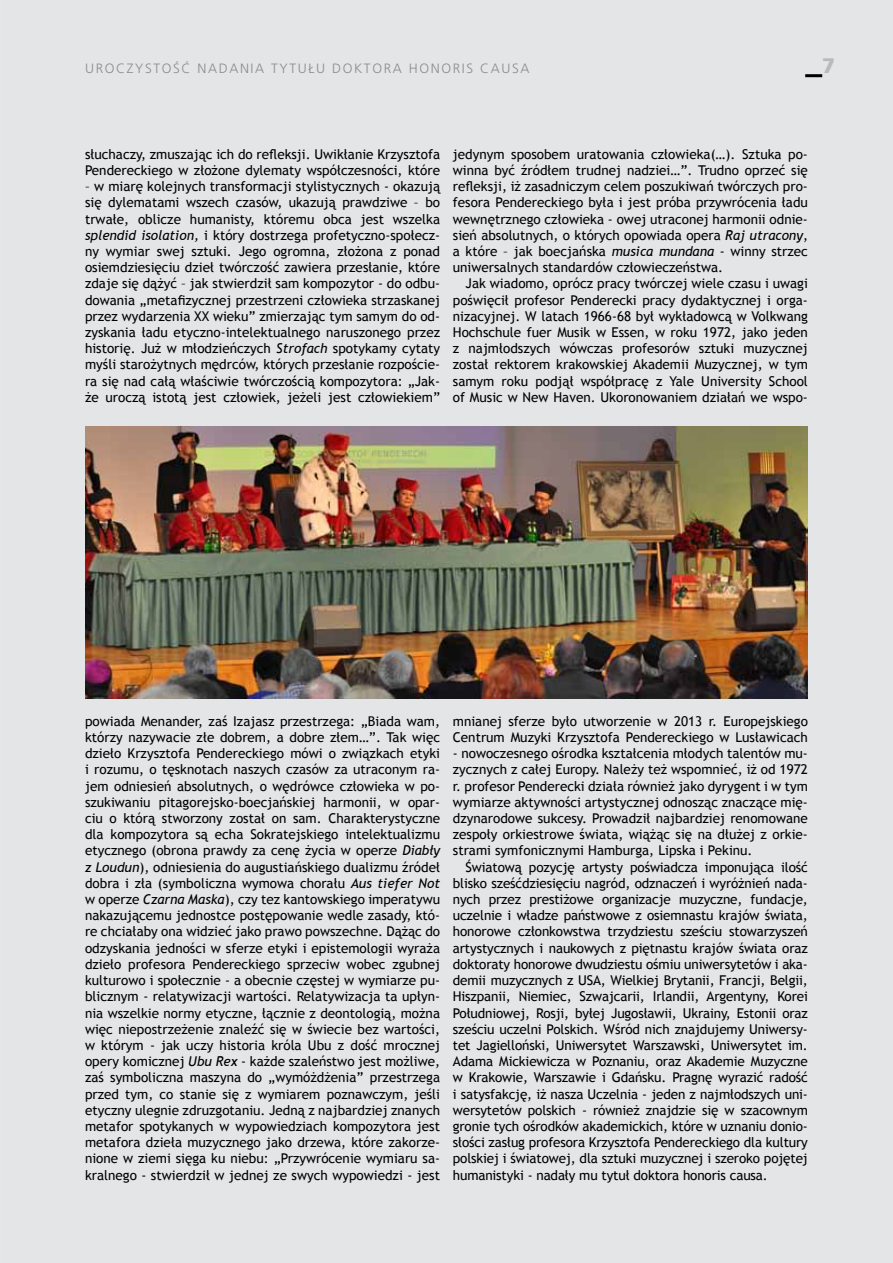
<style>
.page{position:relative;width:893px;height:1263px;background:#e4e5e6}
.page>*{position:absolute;margin:0;border:0;box-sizing:border-box;transform-origin:0 0}
.t1{font:900 21px "Frutiger LT Pro";color:#b8babc}
.t2{font:13.5px/16.2px "Trebuchet MS";color:#000;text-align:justify}
.t3{font:300 13.5px "Frutiger LT Pro";letter-spacing:.12em;color:#8a8c8e}
.s1{font-style:italic}
</style>
<div class="page">
<hr style="left:805px;top:74px;width:17px;height:3px;background:#000">
<img style="left:85px;top:426px;width:723px;height:273px">
<p class="t3" style="left:85px;top:60px;width:11px">URO</p>
<p class="t3" style="left:116px;top:60px;width:21px">CZYSTO</p>
<p class="t3" style="left:173px;top:60px;width:108px">ŚĆ NADANIA TYTU</p>
<p class="t3" style="left:308px;top:60px;width:45px">ŁU DOKTOR</p>
<p class="t3" style="left:393px;top:60px;width:37px">A HONORIS</p>
<p class="t3" style="left:480px;top:60px;width:51px">CAUSA</p>
<h1 class="t1" style="left:822px;top:53px;width:14px">7</h1>
<p class="t2" style="left:85px;top:146px;width:357px">słuchaczy, zmuszając ich do refleksji. Uwikłanie Krzysztofa<br>Pendereckiego w złożone dylematy współczesności, które</p>
<p class="t2" style="left:85px;top:178px;width:357px">– w miarę kolejnych transformacji stylistycznych - okazują się dylematami wszech czasów, ukazują prawdziwe – bo trwałe, oblicze humanisty, któremu obca jest wszelka <span class="s1">splendid isolation,</span> i który dostrzega profetyczno-społecz&shy;ny wymiar swej sztuki. Jego ogromna, złożona z ponad osiemdziesięciu dzieł twórczość zawiera przesłanie, które zdaje się dążyć – jak stwierdził sam kompozytor - do odbu&shy;dowania „metafizycznej przestrzeni człowieka strzaskanej przez wydarzenia XX wieku” zmierzając tym samym do od&shy;zyskania ładu etyczno-intelektualnego naruszonego przez historię. Już w młodzieńczych <span class="s1">Strofach</span> spotykamy cytaty myśli starożytnych mędrców, których przesłanie rozpoście&shy;ra się nad całą właściwie twórczością kompozytora: „Jak&shy;że uroczą istotą jest człowiek, jeżeli jest człowiekiem”</p>
<p class="t2" style="left:453px;top:146px;width:357px">jedynym sposobem uratowania człowieka(…). Sztuka po&shy;winna być źródłem trudnej nadziei…”. Trudno oprzeć się refleksji, iż zasadniczym celem poszukiwań twórczych pro&shy;fesora Pendereckiego była i jest próba przywrócenia ładu wewnętrznego człowieka - owej utraconej harmonii odnie&shy;sień absolutnych, o których opowiada opera <span class="s1">Raj utracony</span>, a które – jak boecjańska <span class="s1">musica mundana</span> - winny strzec uniwersalnych standardów człowieczeństwa.</p>
<p class="t2" style="left:453px;top:276px;width:357px;text-indent:13px">Jak wiadomo, oprócz pracy twórczej wiele czasu i uwagi poświęcił profesor Penderecki pracy dydaktycznej i orga&shy;nizacyjnej. W latach 1966-68 był wykładowcą w Volkwang Hochschule fuer Musik w Essen, w roku 1972, jako jeden z najmłodszych wówczas profesorów sztuki muzycznej został rektorem krakowskiej Akademii Muzycznej, w tym samym roku podjął współpracę z Yale University School of Music w New Haven. Ukoronowaniem działań we wspo-</p>
<p class="t2" style="left:85px;top:713px;width:357px">powiada Menander, zaś Izajasz przestrzega: „Biada wam, którzy nazywacie złe dobrem, a dobre złem…”. Tak więc dzieło Krzysztofa Pendereckiego mówi o związkach etyki i rozumu, o tęsknotach naszych czasów za utraconym ra&shy;jem odniesień absolutnych, o wędrówce człowieka w po&shy;szukiwaniu pitagorejsko-boecjańskiej harmonii, w opar&shy;ciu o którą stworzony został on sam. Charakterystyczne dla kompozytora są echa Sokratejskiego intelektualizmu etycznego (obrona prawdy za cenę życia w operze <span class="s1">Diabły z Loudun</span>), odniesienia do augustiańskiego dualizmu źródeł dobra i zła (symboliczna wymowa chorału <span class="s1">Aus tiefer Not </span>w operze <span class="s1">Czarna Maska</span>), czy tez kantowskiego imperatywu nakazującemu jednostce postępowanie wedle zasady, któ&shy;re chciałaby ona widzieć jako prawo powszechne. Dążąc do odzyskania jedności w sferze etyki i epistemologii wyraża dzieło profesora Pendereckiego sprzeciw wobec zgubnej kulturowo i społecznie - a obecnie częstej w wymiarze pu&shy;blicznym - relatywizacji wartości. Relatywizacja ta upłyn&shy;nia wszelkie normy etyczne, łącznie z deontologią, można więc niepostrzeżenie znaleźć się w świecie bez wartości, w którym - jak uczy historia króla Ubu z dość mrocznej opery komicznej <span class="s1">Ubu Rex</span> - każde szaleństwo jest możliwe, zaś symboliczna maszyna do „wymóżdżenia” przestrzega przed tym, co stanie się z wymiarem poznawczym, jeśli etyczny ulegnie zdruzgotaniu. Jedną z najbardziej znanych metafor spotykanych w wypowiedziach kompozytora jest metafora dzieła muzycznego jako drzewa, które zakorze&shy;nione w ziemi sięga ku niebu: „Przywrócenie wymiaru sa&shy;kralnego - stwierdził w jednej ze swych wypowiedzi - jest</p>
<p class="t2" style="left:453px;top:713px;width:357px">mnianej sferze było utworzenie w 2013 r. Europejskiego<br>Centrum Muzyki Krzysztofa Pendereckiego w Lusławicach</p>
<p class="t2" style="left:453px;top:745px;width:357px">- nowoczesnego ośrodka kształcenia młodych talentów mu&shy;zycznych z całej Europy. Należy też wspomnieć, iż od 1972 r. profesor Penderecki działa również jako dyrygent i w tym wymiarze aktywności artystycznej odnosząc znaczące mię&shy;dzynarodowe sukcesy. Prowadził najbardziej renomowane zespoły orkiestrowe świata, wiążąc się na dłużej z orkie&shy;strami symfonicznymi Hamburga, Lipska i Pekinu.</p>
<p class="t2" style="left:453px;top:859px;width:357px;text-indent:13px">Światową pozycję artysty poświadcza imponująca ilość blisko sześćdziesięciu nagród, odznaczeń i wyróżnień nada&shy;nych przez prestiżowe organizacje muzyczne, fundacje, uczelnie i władze państwowe z osiemnastu krajów świata, honorowe członkowstwa trzydziestu sześciu stowarzyszeń artystycznych i naukowych z piętnastu krajów świata oraz doktoraty honorowe dwudziestu ośmiu uniwersytetów i aka&shy;demii muzycznych z USA, Wielkiej Brytanii, Francji, Belgii, Hiszpanii, Niemiec, Szwajcarii, Irlandii, Argentyny, Korei Południowej, Rosji, byłej Jugosławii, Ukrainy, Estonii oraz sześciu uczelni Polskich. Wśród nich znajdujemy Uniwersy&shy;tet Jagielloński, Uniwersytet Warszawski, Uniwersytet im.<br>Adama Mickiewicza w Poznaniu, oraz Akademie Muzyczne w Krakowie, Warszawie i Gdańsku. Pragnę wyrazić radość i satysfakcję, iż nasza Uczelnia - jeden z najmłodszych uni&shy;wersytetów polskich - również znajdzie się w szacownym gronie tych ośrodków akademickich, które w uznaniu donio&shy;słości zasług profesora Krzysztofa Pendereckiego dla kultury polskiej i światowej, dla sztuki muzycznej i szeroko pojętej humanistyki - nadały mu tytuł doktora honoris causa.</p>
</div>
